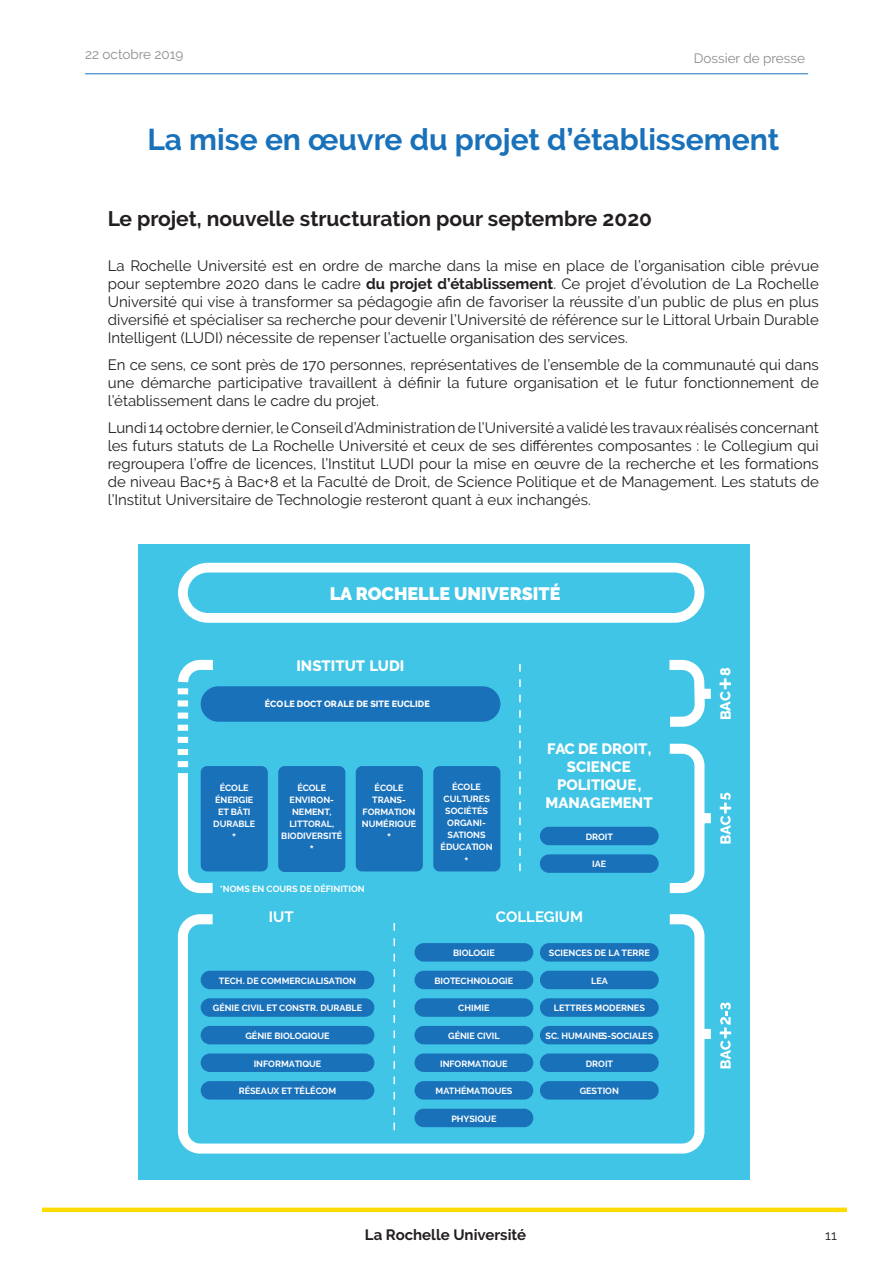
<style>
.page{position:relative;width:889px;height:1263px;background:#fff}
.page>*{position:absolute;margin:0;border:0;box-sizing:border-box;transform-origin:0 0}
.t1{font:500 34.8px "Raleway";color:#fff}
.t2{font:700 30px "Raleway";color:#1971ba}
.t3{font:700 21px "Raleway";color:#231f20}
.t4{font:900 18px "Raleway";color:#fff}
.t5{font:15px/18px "Raleway";color:#231f20;text-align:justify}
.t6{font:800 15px/18px "Raleway";color:#fff;text-align:center}
.t7{font:700 15px "Raleway";color:#231f20}
.t8{font:700 15px "Raleway";color:#fff}
.t9{font:800 14.4px "Raleway";color:#fff}
.t10{font:13.5px "Raleway";color:#8a8c8f}
.t11{font:700 13.5px "Raleway";color:#fff}
.t12{font:13.5px "Raleway";color:#231f20}
.t13{font:700 9px/12px "Raleway";color:#fff;text-align:center}
.t14{font:800 9px "Raleway";color:#fff}
.s1{font-weight:700}
</style>
<div class="page">
<hr style="left:85px;top:73px;width:723px;height:1px;background:#1971ba">
<div style="left:42px;top:1207px;width:805px;height:5px;background:#ffdc01"></div>
<div style="left:139px;top:544px;width:611px;height:635px;background:#40c5e6"></div>
<div style="left:178px;top:563px;width:526px;height:60px;border:10px solid #fff;border-radius:25px"></div>
<svg style="left:721px;top:1002px;width:10px;height:66px"></svg>
<svg style="left:721px;top:792px;width:10px;height:52px"></svg>
<svg style="left:177px;top:659px;width:544px;height:495px"></svg>
<svg style="left:393px;top:923px;width:2px;height:207px"></svg>
<svg style="left:519px;top:664px;width:2px;height:207px"></svg>
<svg style="left:178px;top:688px;width:10px;height:79px"></svg>
<div style="left:269px;top:908px;width:51px;height:19px;background:#40c5e6"></div>
<div style="left:496px;top:908px;width:101px;height:20px;background:#40c5e6"></div>
<p class="t10" style="left:85px;top:47px;width:100px">22 octobre 2019</p>
<p class="t10" style="left:694px;top:50px;width:113px">Dossier de presse</p>
<p class="t2" style="left:147px;top:123px;width:633px">La mise en œuvre du projet d’établissement</p>
<p class="t3" style="left:108px;top:207px;width:546px">Le projet, nouvelle structuration pour septembre 2020</p>
<p class="t5" style="left:108px;top:257px;width:712px">La Rochelle Université est en ordre de marche dans la mise en place de l’organisation cible prévue pour septembre 2020 dans le cadre <span class="s1">du projet d’établissement</span>. Ce projet d’évolution de La Rochelle Université qui vise à transformer sa pédagogie afin de favoriser la réussite d’un public de plus en plus diversifié et spécialiser sa recherche pour devenir l’Université de référence sur le Littoral Urbain Durable Intelligent (LUDI) nécessite de repenser l’actuelle organisation des services.</p>
<p class="t5" style="left:108px;top:356px;width:712px">En ce sens, ce sont près de 170 personnes, représentatives de l’ensemble de la communauté qui dans une démarche participative travaillent à définir la future organisation et le futur fonctionnement de l’établissement dans le cadre du projet.</p>
<p class="t5" style="left:108px;top:419px;width:712px">Lundi 14 octobre dernier, le Conseil d’Administration de l’Université a validé les travaux réalisés concernant les futurs statuts de La Rochelle Université et ceux de ses différentes composantes : le Collegium qui regroupera l’offre de licences, l’Institut LUDI pour la mise en œuvre de la recherche et les formations de niveau Bac+5 à Bac+8 et la Faculté de Droit, de Science Politique et de Management. Les statuts de l’Institut Universitaire de Technologie resteront quant à eux inchangés.</p>
<p class="t4" style="left:330px;top:583px;width:232px">LA ROCHELLE UNIVERSITÉ</p>
<p class="t6" style="left:296px;top:657px;width:109px">INSTITUT LUDI</p>
<p class="t14" style="left:265px;top:699px;width:166px">ÉCOLE DOCT ORALE DE SITE EUCLIDE</p>
<p class="t13" style="left:213px;top:781px;width:43px">ÉCOLE<br>ÉNERGIE<br>ET BÂTI<br>DURABLE</p>
<p class="t11" style="left:232px;top:831px;width:6px">*</p>
<p class="t13" style="left:281px;top:781px;width:63px">ÉCOLE<br>ENVIRON-<br>NEMENT,<br>LITTORAL,<br>BIODIVERSITÉ</p>
<p class="t11" style="left:309px;top:843px;width:6px">*</p>
<p class="t13" style="left:362px;top:781px;width:56px">ÉCOLE<br>TRANS-<br>FORMATION<br>NUMÉRIQUE</p>
<p class="t11" style="left:387px;top:831px;width:6px">*</p>
<p class="t13" style="left:220px;top:883px;width:146px">*NOMS EN COURS DE DÉFINITION</p>
<p class="t13" style="left:440px;top:781px;width:53px">ÉCOLE<br>CULTURES<br>SOCIÉTÉS<br>ORGANI-<br>SATIONS<br>ÉDUCATION</p>
<p class="t11" style="left:464px;top:854px;width:6px">*</p>
<p class="t6" style="left:545px;top:740px;width:109px">FAC DE DROIT,<br>SCIENCE<br>POLITIQUE,<br>MANAGEMENT</p>
<p class="t13" style="left:585px;top:831px;width:29px">DROIT</p>
<p class="t13" style="left:592px;top:858px;width:16px">IAE</p>
<p class="t8" style="left:269px;top:908px;width:26px">IUT</p>
<p class="t8" style="left:496px;top:908px;width:89px">COLLEGIUM</p>
<p class="t6" style="left:275px;top:910px;width:17px">IU</p>
<p class="t6" style="left:502px;top:910px;width:79px">OLLEGIUM</p>
<p class="t13" style="left:219px;top:974px;width:139px">TECH. DE COMMERCIALISATION</p>
<p class="t13" style="left:213px;top:1002px;width:151px">GÉNIE CIVIL ET CONSTR. DURABLE</p>
<p class="t13" style="left:245px;top:1030px;width:86px">GÉNIE BIOLOGIQUE</p>
<p class="t13" style="left:254px;top:1057px;width:69px">INFORMATIQUE</p>
<p class="t13" style="left:239px;top:1085px;width:99px">RÉSEAUX ET TÉLÉCOM</p>
<p class="t13" style="left:453px;top:947px;width:43px">BIOLOGIE</p>
<p class="t13" style="left:434px;top:974px;width:80px">BIOTECHNOLOGIE</p>
<p class="t13" style="left:458px;top:1002px;width:33px">CHIMIE</p>
<p class="t13" style="left:448px;top:1030px;width:53px">GÉNIE CIVIL</p>
<p class="t13" style="left:440px;top:1057px;width:69px">INFORMATIQUE</p>
<p class="t13" style="left:435px;top:1085px;width:78px">MATHÉMATIQUES</p>
<p class="t13" style="left:451px;top:1112px;width:47px">PHYSIQUE</p>
<p class="t13" style="left:549px;top:947px;width:102px">SCIENCES DE LA TERRE</p>
<p class="t13" style="left:591px;top:974px;width:18px">LEA</p>
<p class="t13" style="left:554px;top:1002px;width:92px">LETTRES MODERNES</p>
<p class="t13" style="left:545px;top:1030px;width:109px">SC. HUMAINES-SOCIALES</p>
<p class="t13" style="left:586px;top:1057px;width:29px">DROIT</p>
<p class="t13" style="left:580px;top:1085px;width:41px">GESTION</p>
<p class="t7" style="left:365px;top:1226px;width:163px">La Rochelle Université</p>
<p class="t9" style="left:717px;top:676px;width:10px;rotate:-90deg">8</p>
<h1 class="t1" style="left:705px;top:691px;width:16px;rotate:-90deg">+</h1>
<p class="t9" style="left:717px;top:720px;width:31px;rotate:-90deg">BAC</p>
<p class="t12" style="left:825px;top:1227px;width:13px">11</p>
</div>
